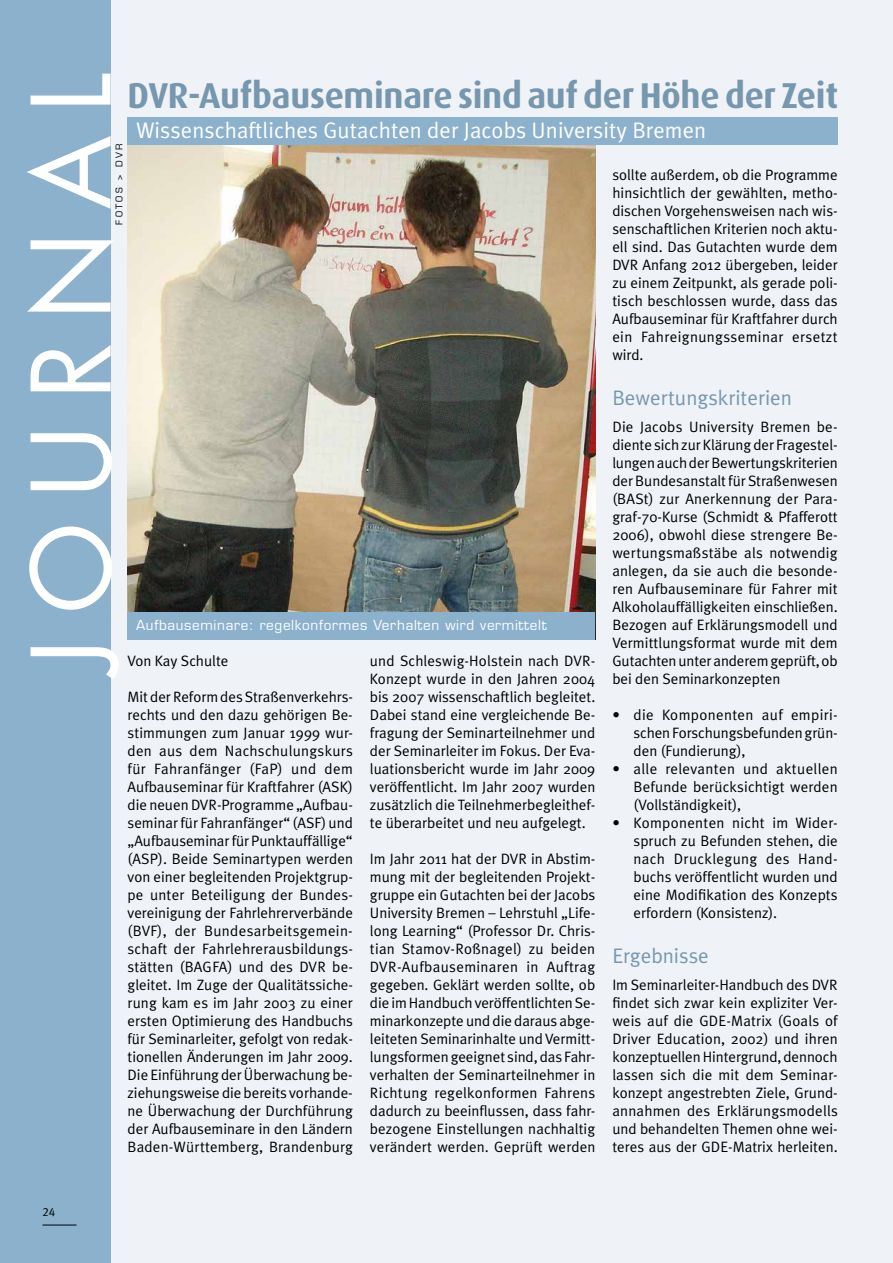
<style>
.page{position:relative;width:893px;height:1263px;background:#eff3f7}
.page>*{position:absolute;margin:0;border:0;box-sizing:border-box;transform-origin:0 0}
.t1{font:120px "Futura T";color:#fff}
.t2{font:700 36px "Dax";letter-spacing:-.01em;color:#7797af}
.t3{font:22.5px "Meta Plus Normal";letter-spacing:.005em;color:#fff}
.t4{font:21px "Meta Plus Normal";color:#7797af}
.t5{font:15px/18px "Meta Plus Normal";color:#000;text-align:justify}
.t6{font:13.5px "Eurostile";letter-spacing:.05em;color:#fff}
.t7{font:12px "Meta Plus Normal Caps";color:#000}
.t8{font:9px "Eurostile";letter-spacing:.25em;color:#000}
</style>
<div class="page">
<div style="left:0;top:0;width:111px;height:1263px;background:#8cb1cc"></div>
<img style="left:128px;top:144px;width:467px;height:468px">
<div style="left:128px;top:612px;width:467px;height:27px;background:#8cb1cc"></div>
<div style="left:128px;top:117px;width:710px;height:27px;background:#8cb1cc"></div>
<hr style="left:43px;top:1225px;width:34px;height:1px;background:#000">
<h1 class="t1" style="left:1px;top:674px;width:603px;rotate:-90deg">JouRn al</h1>
<h2 class="t2" style="left:128px;top:75px;width:712px">DVR-Aufbauseminare sind auf der Höhe der Zeit</h2>
<h3 class="t3" style="left:136px;top:117px;width:571px">Wissenschaftliches Gutachten der Jacobs University Bremen</h3>
<p class="t8" style="left:114px;top:225px;width:81px;rotate:-90deg">FOTOS &gt; DVR</p>
<p class="t5" style="left:612px;top:166px;width:227px">sollte außerdem, ob die Programme hinsichtlich der gewählten, metho&shy;dischen Vorgehensweisen nach wis&shy;senschaftlichen Kriterien noch aktu&shy;ell sind. Das Gutachten wurde dem DVR Anfang 2012 übergeben, leider zu einem Zeitpunkt, als gerade poli&shy;tisch beschlossen wurde, dass das Aufbauseminar für Kraftfahrer durch ein Fahreignungsseminar ersetzt wird.</p>
<h3 class="t4" style="left:612px;top:386px;width:181px">Bewertungskriterien</h3>
<p class="t5" style="left:612px;top:418px;width:227px">Die Jacobs University Bremen be&shy;diente sich zur Klärung der Fragestel&shy;lungen auch der Bewertungskriterien der Bundesanstalt für Straßenwesen (BASt) zur Anerkennung der Para&shy;graf-70-Kurse (Schmidt &amp; Pfafferott 2006), obwohl diese strengere Be&shy;wertungsmaßstäbe als notwendig anlegen, da sie auch die besonde&shy;ren Aufbauseminare für Fahrer mit Alkoholauffälligkeiten einschließen.<br>Bezogen auf Erklärungsmodell und Vermittlungsformat wurde mit dem Gutachten unter anderem geprüft, ob bei den Seminarkonzepten</p>
<p class="t5" style="left:634px;top:706px;width:206px;text-indent:-21px">• die Komponenten auf empiri&shy;schen Forschungsbefunden grün&shy;den (Fundierung),</p>
<p class="t5" style="left:634px;top:760px;width:206px;text-indent:-21px">• alle relevanten und aktuellen Befunde berücksichtigt werden (Vollständigkeit),</p>
<p class="t5" style="left:634px;top:814px;width:206px;text-indent:-21px">• Komponenten nicht im Wider&shy;spruch zu Befunden stehen, die nach Drucklegung des Hand&shy;buchs veröffentlicht wurden und eine Modifikation des Konzepts erfordern (Konsistenz).</p>
<h3 class="t4" style="left:612px;top:944px;width:98px">Ergebnisse</h3>
<p class="t5" style="left:612px;top:976px;width:227px">Im Seminarleiter-Handbuch des DVR findet sich zwar kein expliziter Ver&shy;weis auf die GDE-Matrix (Goals of Driver Education, 2002) und ihren konzeptuellen Hintergrund, dennoch lassen sich die mit dem Seminar&shy;konzept angestrebten Ziele, Grund&shy;annahmen des Erklärungsmodells und behandelten Themen ohne wei&shy;teres aus der GDE-Matrix herleiten.</p>
<p class="t6" style="left:136px;top:617px;width:412px">Aufbauseminare: regelkonformes Verhalten wird vermittelt</p>
<p class="t5" style="left:128px;top:652px;width:102px">Von Kay Schulte</p>
<p class="t5" style="left:128px;top:688px;width:227px">Mit der Reform des Straßenverkehrs&shy;rechts und den dazu gehörigen Be&shy;stimmungen zum Januar 1999 wur&shy;den aus dem Nachschulungskurs für Fahranfänger (FaP) und dem Aufbauseminar für Kraftfahrer (ASK) die neuen DVR-Programme „Aufbau&shy;seminar für Fahranfänger“ (ASF) und „Aufbauseminar für Punktauffällige“ (ASP). Beide Seminartypen werden von einer begleitenden Projektgrup&shy;pe unter Beteiligung der Bundes&shy;vereinigung der Fahrlehrerverbände (BVF), der Bundesarbeitsgemein&shy;schaft der Fahrlehrerausbildungs&shy;stätten (BAGFA) und des DVR be&shy;gleitet. Im Zuge der Qualitätssiche&shy;rung kam es im Jahr 2003 zu einer ersten Optimierung des Handbuchs für Seminarleiter, gefolgt von redak&shy;tionellen Änderungen im Jahr 2009.<br>Die Einführung der Überwachung be&shy;ziehungsweise die bereits vorhande&shy;ne Überwachung der Durchführung der Aufbauseminare in den Ländern Baden-Württemberg, Brandenburg</p>
<p class="t5" style="left:370px;top:652px;width:227px">und Schleswig-Holstein nach DVR-Konzept wurde in den Jahren 2004 bis 2007 wissenschaftlich begleitet.<br>Dabei stand eine vergleichende Be&shy;fragung der Seminarteilnehmer und der Seminarleiter im Fokus. Der Eva&shy;luationsbericht wurde im Jahr 2009 veröffentlicht. Im Jahr 2007 wurden zusätzlich die Teilnehmerbegleithef&shy;te überarbeitet und neu aufgelegt.</p>
<p class="t5" style="left:370px;top:850px;width:227px">Im Jahr 2011 hat der DVR in Abstim&shy;mung mit der begleitenden Projekt&shy;gruppe ein Gutachten bei der Jacobs University Bremen – Lehrstuhl „Life&shy;long Learning“ (Professor Dr. Chris&shy;tian Stamov-Roßnagel) zu beiden DVR-Aufbauseminaren in Auftrag gegeben. Geklärt werden sollte, ob die im Handbuch veröffentlichten Se&shy;minarkonzepte und die daraus abge&shy;leiteten Seminarinhalte und Vermitt&shy;lungsformen geeignet sind, das Fahr&shy;verhalten der Seminarteilnehmer in Richtung regelkonformen Fahrens dadurch zu beeinflussen, dass fahr&shy;bezogene Einstellungen nachhaltig verändert werden. Geprüft werden</p>
<p class="t7" style="left:43px;top:1204px;width:14px">24</p>
</div>
